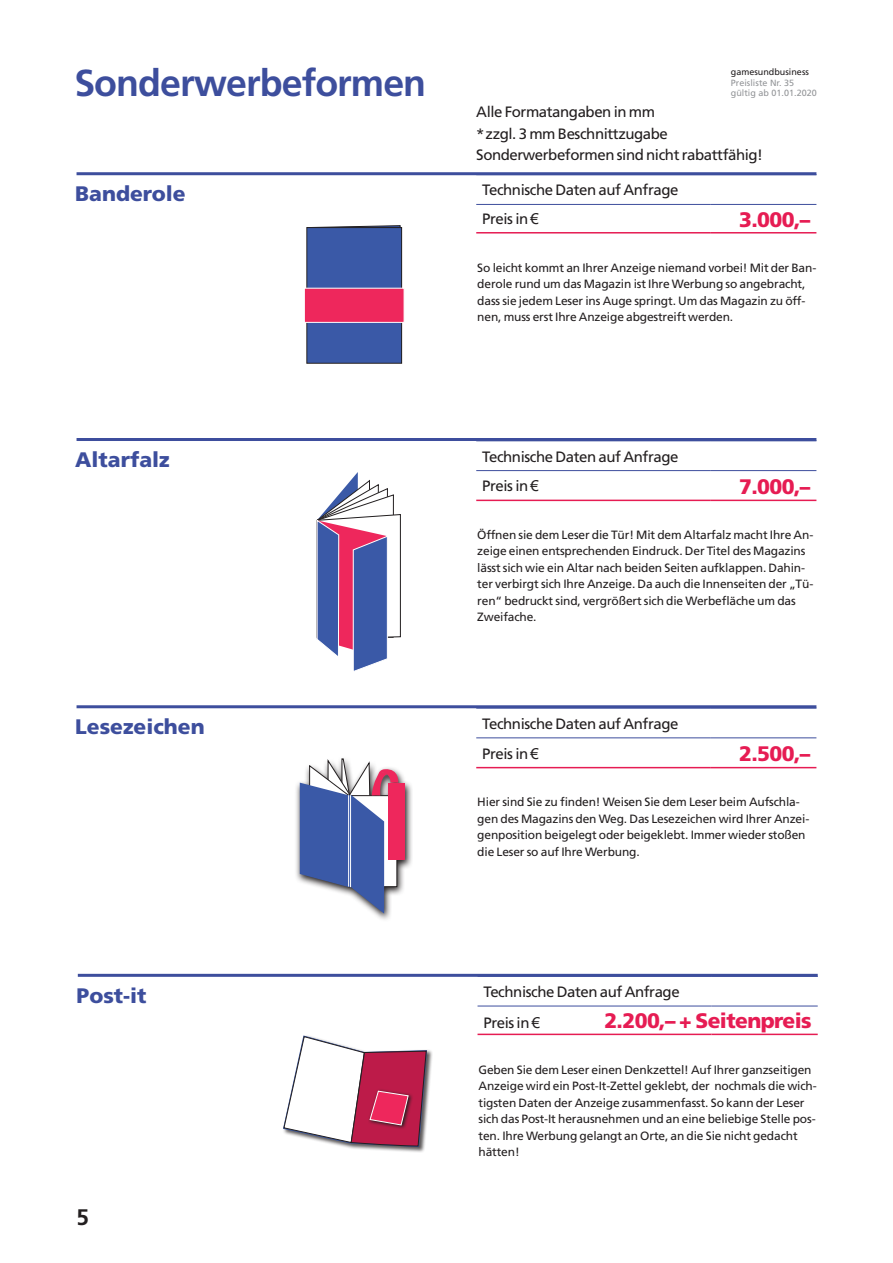
<style>
.page{position:relative;width:893px;height:1263px;background:#fff}
.page>*{position:absolute;margin:0;border:0;box-sizing:border-box;transform-origin:0 0}
.Headline{font:700 37.5px "Frutiger";letter-spacing:-.025em;color:#3d4e9d}
.t1{font:700 22.5px "Frutiger";color:#231f20}
.c_ohne_Einzug{font:900 21px "Frutiger";letter-spacing:-.03em;color:#e61c53}
.t2{font:900 21px "Frutiger";color:#3d4e9d}
.c_ohne_Einzug-2{font:15px "Frutiger";letter-spacing:-.03em;color:#231f20}
.c_ohne_Einzug-3{font:12px/16.5px "Frutiger";letter-spacing:-.015em;color:#231f20}
.Subline{font:9px "Frutiger";color:#939598}
.Subline-2{font:9px "Frutiger";color:#231f20}
.s1{font-family:"Arial"}
</style>
<div class="page">
<hr style="left:476px;top:232px;width:234px;height:1px;background:#e61c53">
<hr style="left:710px;top:232px;width:106px;height:1px;background:#e61c53">
<hr style="left:476px;top:204px;width:234px;height:1px;background:#3d4e9d">
<hr style="left:710px;top:204px;width:106px;height:1px;background:#3d4e9d">
<hr style="left:77px;top:172px;width:739px;height:3px;background:#3d4e9d">
<hr style="left:476px;top:500px;width:234px;height:1px;background:#e61c53">
<hr style="left:710px;top:500px;width:106px;height:1px;background:#e61c53">
<hr style="left:476px;top:470px;width:234px;height:1px;background:#3d4e9d">
<hr style="left:710px;top:470px;width:106px;height:1px;background:#3d4e9d">
<hr style="left:77px;top:438px;width:739px;height:3px;background:#3d4e9d">
<svg style="left:313px;top:225px;width:88px;height:2px"></svg>
<div style="left:307px;top:228px;width:95px;height:135px;background:#3a59a7"></div>
<div style="left:307px;top:227px;width:95px;height:136px;border:1px solid #231f20"></div>
<div style="left:304px;top:288px;width:100px;height:35px;background:#ee275c;border:1px solid #fff"></div>
<svg style="left:316px;top:472px;width:85px;height:199px"></svg>
<hr style="left:476px;top:767px;width:234px;height:1px;background:#e61c53">
<hr style="left:710px;top:767px;width:106px;height:1px;background:#e61c53">
<hr style="left:476px;top:737px;width:234px;height:1px;background:#3d4e9d">
<hr style="left:710px;top:737px;width:106px;height:1px;background:#3d4e9d">
<hr style="left:476px;top:708px;width:234px;height:1px;background:#3d4e9d">
<hr style="left:710px;top:708px;width:106px;height:1px;background:#3d4e9d">
<hr style="left:77px;top:705px;width:739px;height:3px;background:#3d4e9d">
<svg style="left:296px;top:758px;width:116px;height:162px"></svg>
<div style="left:389px;top:783px;width:16px;height:77px;background:#ee275c"></div>
<svg style="left:300px;top:759px;width:100px;height:155px"></svg>
<hr style="left:477px;top:1033px;width:234px;height:2px;background:#e61c53">
<hr style="left:711px;top:1033px;width:107px;height:2px;background:#e61c53">
<hr style="left:477px;top:1006px;width:234px;height:1px;background:#3d4e9d">
<hr style="left:711px;top:1006px;width:107px;height:1px;background:#3d4e9d">
<hr style="left:78px;top:974px;width:740px;height:3px;background:#3d4e9d">
<div style="left:282px;top:1035px;width:151px;height:118px;background:#231f20;opacity:.75"></div>
<svg style="left:283px;top:1035px;width:144px;height:118px"></svg>
<p class="Headline" style="left:74px;top:61px;width:353px">Sonderwerbeformen</p>
<p class="Subline-2" style="left:731px;top:67px;width:80px">gamesundbusiness</p>
<p class="Subline" style="left:731px;top:78px;width:65px">Preisliste Nr. 35</p>
<p class="Subline" style="left:731px;top:88px;width:87px">gültig ab 01.01.2020</p>
<p class="c_ohne_Einzug-2" style="left:476px;top:103px;width:180px">Alle Formatangaben in mm</p>
<p class="c_ohne_Einzug-2" style="left:476px;top:125px;width:193px">*zzgl. 3 mm Beschnittzugabe</p>
<p class="c_ohne_Einzug-2" style="left:476px;top:146px;width:288px">Sonderwerbeformen sind nicht rabattfähig!</p>
<p class="t2" style="left:75px;top:181px;width:112px">Banderole</p>
<p class="c_ohne_Einzug-2" style="left:482px;top:181px;width:198px">Technische Daten auf Anfrage</p>
<p class="c_ohne_Einzug-2" style="left:482px;top:210px;width:58px">Preis in <span class="s1">€</span></p>
<p class="c_ohne_Einzug" style="left:739px;top:207px;width:73px">3.000,–</p>
<p class="c_ohne_Einzug-3" style="left:477px;top:259px;width:341px">So leicht kommt an Ihrer Anzeige niemand vorbei! Mit der Ban&shy;derole rund um das Magazin ist Ihre Werbung so angebracht, dass sie jedem Leser ins Auge springt. Um das Magazin zu öff&shy;nen, muss erst Ihre Anzeige abgestreift werden.</p>
<p class="t2" style="left:75px;top:447px;width:96px">Altarfalz</p>
<p class="c_ohne_Einzug-2" style="left:482px;top:447px;width:198px">Technische Daten auf Anfrage</p>
<p class="c_ohne_Einzug-2" style="left:482px;top:477px;width:58px">Preis in <span class="s1">€</span></p>
<p class="c_ohne_Einzug" style="left:739px;top:474px;width:73px">7.000,–</p>
<p class="c_ohne_Einzug-3" style="left:477px;top:526px;width:338px">Öffnen sie dem Leser die Tür! Mit dem Altarfalz macht Ihre An&shy;zeige einen entsprechenden Eindruck. Der Titel des Magazins lässt sich wie ein Altar nach beiden Seiten aufklappen. Dahin&shy;ter verbirgt sich Ihre Anzeige. Da auch die Innenseiten der „Tü&shy;ren“ bedruckt sind, vergrößert sich die Werbefläche um das Zweifache.</p>
<p class="t2" style="left:75px;top:714px;width:131px">Lesezeichen</p>
<p class="c_ohne_Einzug-2" style="left:482px;top:715px;width:198px">Technische Daten auf Anfrage</p>
<p class="c_ohne_Einzug-2" style="left:482px;top:744px;width:58px">Preis in <span class="s1">€</span></p>
<p class="c_ohne_Einzug" style="left:739px;top:741px;width:73px">2.500,–</p>
<p class="c_ohne_Einzug-3" style="left:477px;top:793px;width:333px">Hier sind Sie zu finden! Weisen Sie dem Leser beim Aufschla&shy;gen des Magazins den Weg. Das Lesezeichen wird Ihrer Anzei&shy;genposition beigelegt oder beigeklebt. Immer wieder stoßen die Leser so auf Ihre Werbung.</p>
<p class="t2" style="left:77px;top:982px;width:72px">Post-it</p>
<p class="c_ohne_Einzug-2" style="left:483px;top:983px;width:198px">Technische Daten auf Anfrage</p>
<p class="c_ohne_Einzug-2" style="left:483px;top:1014px;width:58px">Preis in <span class="s1">€</span></p>
<p class="c_ohne_Einzug" style="left:604px;top:1008px;width:209px">2.200,– + Seitenpreis</p>
<p class="c_ohne_Einzug-3" style="left:479px;top:1061px;width:340px">Geben Sie dem Leser einen Denkzettel! Auf Ihrer ganzseitigen Anzeige wird ein Post-It-Zettel geklebt, der nochmals die wich&shy;tigsten Daten der Anzeige zusammenfasst. So kann der Leser sich das Post-It herausnehmen und an eine beliebige Stelle pos&shy;ten. Ihre Werbung gelangt an Orte, an die Sie nicht gedacht hätten!</p>
<p class="t1" style="left:77px;top:1204px;width:14px">5</p>
</div>
